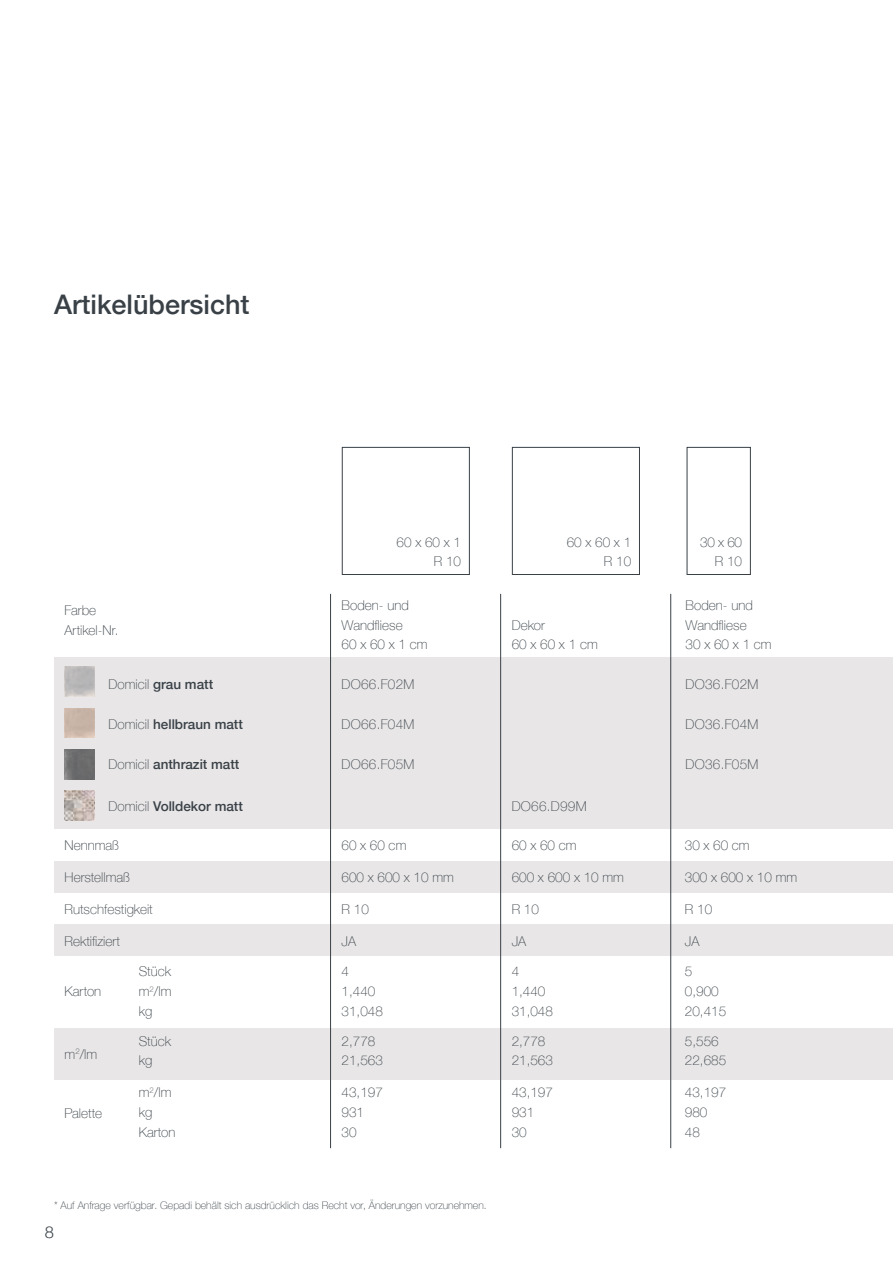
<style>
.page{position:relative;width:893px;height:1263px;background:#fff}
.page>*{position:absolute;margin:0;border:0;box-sizing:border-box;transform-origin:0 0}
.t1{font:500 27px "Helvetica Neue";color:#394147}
.t2{font:300 16.5px "Helvetica Neue";color:#394147}
.t3{font:100 13.5px/19.5px "Helvetica Neue";color:#394147}
.t4{font:500 13.5px "Helvetica Neue";color:#394147}
.t5{font:100 13.5px "Helvetica Neue";letter-spacing:.02em;color:#394147}
.t6{font:100 10.5px "Helvetica Neue";color:#394147}
.s1{font-weight:100}
</style>
<div class="page">
<div style="left:55px;top:657px;width:838px;height:172px;background:#e8e6e7"></div>
<div style="left:512px;top:447px;width:128px;height:128px;background:#fff;border:1px solid #394147"></div>
<div style="left:687px;top:447px;width:64px;height:128px;background:#fff;border:1px solid #394147"></div>
<div style="left:54px;top:924px;width:839px;height:32px;background:#e8e6e7"></div>
<div style="left:54px;top:861px;width:839px;height:31px;background:#e8e6e7"></div>
<div style="left:54px;top:1029px;width:839px;height:51px;background:#e8e6e7"></div>
<hr style="left:330px;top:594px;width:1px;height:554px;background:#394147">
<hr style="left:670px;top:594px;width:1px;height:554px;background:#394147">
<hr style="left:500px;top:594px;width:1px;height:554px;background:#394147">
<img style="left:65px;top:749px;width:29px;height:30px">
<img style="left:65px;top:791px;width:29px;height:30px">
<div style="left:342px;top:447px;width:128px;height:128px;background:#fff;border:1px solid #394147"></div>
<h1 class="t1" style="left:54px;top:282px;width:197px">Artikelübersicht</h1>
<p class="t3" style="left:65px;top:600px;width:55px">Farbe<br>Artikel-Nr.</p>
<p class="t4" style="left:109px;top:673px;width:106px"><span class="s1">Domicil</span> grau matt</p>
<p class="t4" style="left:109px;top:713px;width:136px"><span class="s1">Domicil</span> hellbraun matt</p>
<p class="t4" style="left:109px;top:754px;width:132px"><span class="s1">Domicil</span> anthrazit matt</p>
<p class="t4" style="left:109px;top:795px;width:136px"><span class="s1">Domicil</span> Volldekor matt</p>
<p class="t3" style="left:397px;top:532px;width:66px;text-align:right">60 x 60 x 1<br>R 10</p>
<p class="t3" style="left:342px;top:595px;width:88px">Boden- und<br>Wandfliese<br>60 x 60 x 1 cm</p>
<p class="t5" style="left:342px;top:673px;width:74px">DO66.F02M</p>
<p class="t5" style="left:342px;top:714px;width:74px">DO66.F04M</p>
<p class="t5" style="left:342px;top:754px;width:74px">DO66.F05M</p>
<p class="t3" style="left:567px;top:532px;width:66px;text-align:right">60 x 60 x 1<br>R 10</p>
<p class="t3" style="left:700px;top:532px;width:43px;text-align:right">30 x 60<br>R 10</p>
<p class="t3" style="left:512px;top:614px;width:88px">Dekor<br>60 x 60 x 1 cm</p>
<p class="t5" style="left:512px;top:796px;width:76px">DO66.D99M</p>
<p class="t3" style="left:686px;top:595px;width:88px">Boden- und<br>Wandfliese<br>30 x 60 x 1 cm</p>
<p class="t5" style="left:686px;top:673px;width:74px">DO36.F02M</p>
<p class="t5" style="left:686px;top:714px;width:74px">DO36.F04M</p>
<p class="t5" style="left:686px;top:754px;width:74px">DO36.F05M</p>
<p class="t3" style="left:65px;top:835px;width:56px">Nennmaß</p>
<p class="t3" style="left:342px;top:835px;width:66px">60 x 60 cm</p>
<p class="t3" style="left:512px;top:835px;width:66px">60 x 60 cm</p>
<p class="t3" style="left:685px;top:835px;width:66px">30 x 60 cm</p>
<p class="t3" style="left:65px;top:867px;width:67px">Herstellmaß</p>
<p class="t3" style="left:342px;top:867px;width:114px">600 x 600 x 10 mm</p>
<p class="t3" style="left:512px;top:867px;width:114px">600 x 600 x 10 mm</p>
<p class="t3" style="left:685px;top:867px;width:114px">300 x 600 x 10 mm</p>
<p class="t3" style="left:65px;top:899px;width:90px">Rutschfestigkeit</p>
<p class="t3" style="left:342px;top:899px;width:29px">R 10</p>
<p class="t3" style="left:512px;top:899px;width:29px">R 10</p>
<p class="t3" style="left:685px;top:899px;width:29px">R 10</p>
<p class="t3" style="left:65px;top:931px;width:57px">Rektifiziert</p>
<p class="t3" style="left:139px;top:961px;width:34px">Stück</p>
<p class="t3" style="left:342px;top:931px;width:16px">JA</p>
<p class="t3" style="left:342px;top:960px;width:9px">4</p>
<p class="t3" style="left:512px;top:931px;width:16px">JA</p>
<p class="t3" style="left:512px;top:960px;width:9px">4</p>
<p class="t3" style="left:685px;top:931px;width:16px">JA</p>
<p class="t3" style="left:685px;top:961px;width:9px">5</p>
<p class="t3" style="left:65px;top:981px;width:38px">Karton</p>
<p class="t3" style="left:139px;top:981px;width:34px">m<sup>2</sup>/lm</p>
<p class="t3" style="left:342px;top:981px;width:35px">1,440</p>
<p class="t3" style="left:512px;top:981px;width:35px">1,440</p>
<p class="t3" style="left:685px;top:981px;width:35px">0,900</p>
<p class="t3" style="left:139px;top:1001px;width:15px">kg</p>
<p class="t3" style="left:342px;top:1001px;width:43px">31,048</p>
<p class="t3" style="left:512px;top:1001px;width:43px">31,048</p>
<p class="t3" style="left:685px;top:1001px;width:43px">20,415</p>
<p class="t3" style="left:65px;top:1043px;width:34px">m<sup>2</sup>/lm</p>
<p class="t3" style="left:139px;top:1031px;width:34px">Stück</p>
<p class="t3" style="left:139px;top:1050px;width:15px">kg</p>
<p class="t3" style="left:342px;top:1031px;width:35px">2,778</p>
<p class="t3" style="left:342px;top:1050px;width:43px">21,563</p>
<p class="t3" style="left:512px;top:1031px;width:35px">2,778</p>
<p class="t3" style="left:512px;top:1050px;width:43px">21,563</p>
<p class="t3" style="left:685px;top:1031px;width:35px">5,556</p>
<p class="t3" style="left:685px;top:1050px;width:43px">22,685</p>
<p class="t3" style="left:139px;top:1082px;width:34px">m<sup>2</sup>/lm</p>
<p class="t3" style="left:342px;top:1082px;width:43px">43,197</p>
<p class="t3" style="left:512px;top:1082px;width:43px">43,197</p>
<p class="t3" style="left:685px;top:1082px;width:43px">43,197</p>
<p class="t3" style="left:65px;top:1102px;width:39px">Palette</p>
<p class="t3" style="left:139px;top:1102px;width:15px">kg</p>
<p class="t3" style="left:342px;top:1102px;width:24px">931</p>
<p class="t3" style="left:512px;top:1102px;width:24px">931</p>
<p class="t3" style="left:685px;top:1102px;width:24px">980</p>
<p class="t3" style="left:139px;top:1122px;width:38px">Karton</p>
<p class="t3" style="left:342px;top:1122px;width:17px">30</p>
<p class="t3" style="left:512px;top:1122px;width:17px">30</p>
<p class="t3" style="left:685px;top:1122px;width:17px">48</p>
<p class="t6" style="left:54px;top:1197px;width:434px">* Auf Anfrage verfügbar. Gepadi behält sich ausdrücklich das Recht vor, Änderungen vorzunehmen.</p>
<p class="t2" style="left:45px;top:1219px;width:11px">8</p>
</div>
